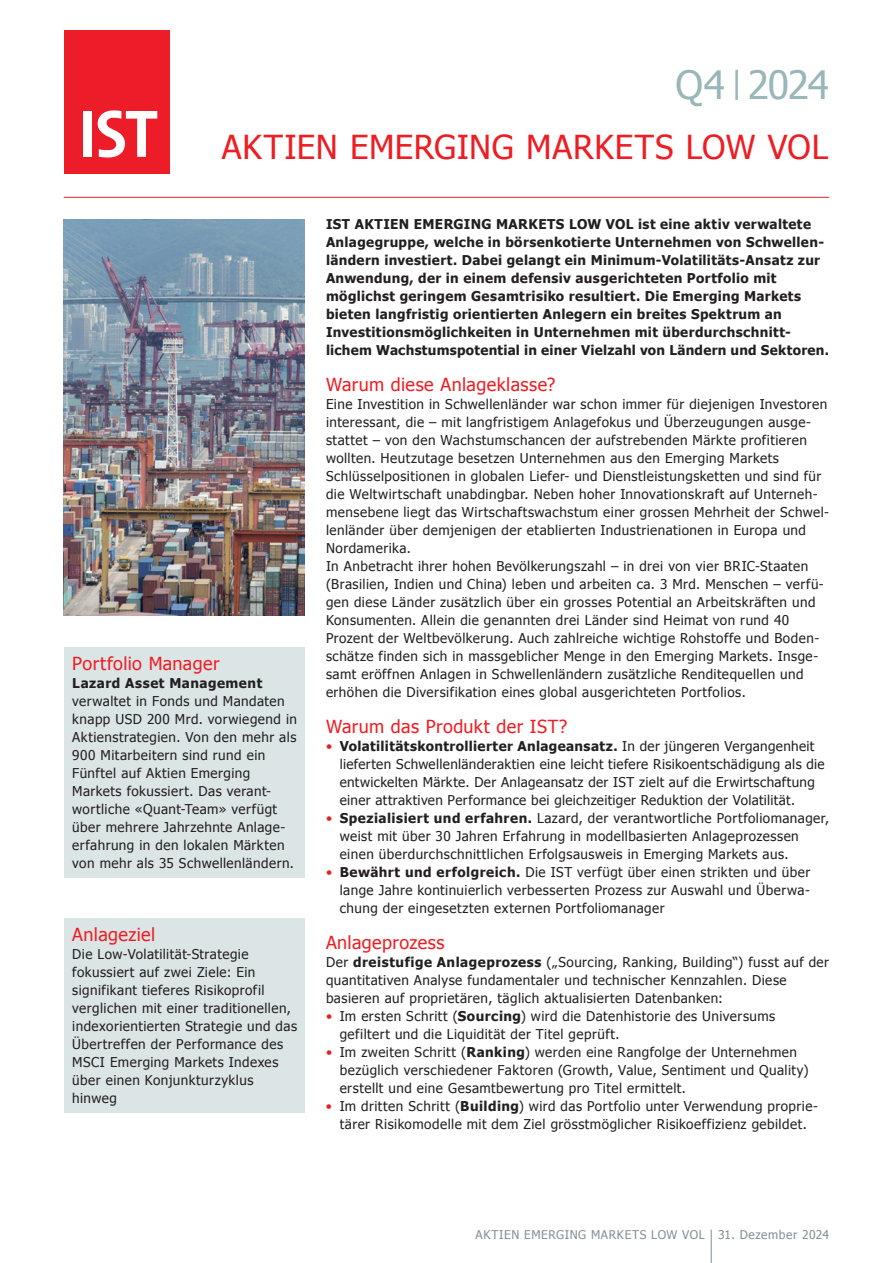
<style>
.page{position:relative;width:893px;height:1263px;background:#fff}
.page>*{position:absolute;margin:0;border:0;box-sizing:border-box;transform-origin:0 0}
.t1{font:39px "Tahoma";letter-spacing:-.03em;color:#99b6b8}
.t2{font:33px "Tahoma";letter-spacing:.02em;color:#ee1d23}
.t3{font:18px "Tahoma";letter-spacing:.02em;color:#ee1d23}
.t4{font:13.5px/18px "Tahoma";letter-spacing:.035em;color:#231f20}
.t5{font:700 13.5px/18px "Tahoma";letter-spacing:.025em;color:#231f20}
.t6{font:12px "Tahoma";letter-spacing:.045em;color:#828f96}
.s1{font-size:31.5px}
.s2{color:#ee1d23}
.s3{font-weight:700}
</style>
<div class="page">
<hr style="left:711px;top:1229px;width:1px;height:34px;background:#828f96">
<div style="left:65px;top:31px;width:105px;height:143px;background:#ed1c29"></div>
<div style="left:83px;top:111px;width:9px;height:46px;background:#fff"></div>
<svg style="left:98px;top:110px;width:59px;height:47px"></svg>
<hr style="left:64px;top:197px;width:765px;height:1px;background:#ee1d23">
<div style="left:64px;top:647px;width:241px;height:231px;background:#dce5e6"></div>
<img style="left:64px;top:219px;width:241px;height:396px">
<div style="left:64px;top:918px;width:241px;height:195px;background:#dce5e6"></div>
<h1 class="t1" style="left:675px;top:59px;width:155px">Q4 <span class="s1">|</span> 2024</h1>
<h2 class="t2" style="left:222px;top:125px;width:608px">AKTIEN EMERGING MARKETS LOW VOL</h2>
<h3 class="t3" style="left:72px;top:651px;width:149px">Portfolio Manager</h3>
<p class="t5" style="left:72px;top:673px;width:191px">Lazard Asset Management</p>
<p class="t4" style="left:72px;top:691px;width:226px">verwaltet in Fonds und Mandaten knapp USD 200 Mrd. vorwiegend in<br>Aktienstrategien. Von den mehr als<br>900 Mitarbeitern sind rund ein<br>Fünftel auf Aktien Emerging<br>Markets fokussiert. Das verant&shy;wortliche «Quant-Team» verfügt über mehrere Jahrzehnte Anlage&shy;erfahrung in den lokalen Märkten von mehr als 35 Schwellenländern.</p>
<h3 class="t3" style="left:72px;top:922px;width:85px">Anlageziel</h3>
<p class="t4" style="left:72px;top:944px;width:226px">Die Low-Volatilität-Strategie fokussiert auf zwei Ziele: Ein signifikant tieferes Risikoprofil verglichen mit einer traditionellen, indexorientierten Strategie und das<br>Übertreffen der Performance des<br>MSCI Emerging Markets Indexes über einen Konjunkturzyklus hinweg</p>
<p class="t5" style="left:326px;top:215px;width:504px">IST AKTIEN EMERGING MARKETS LOW VOL ist eine aktiv verwaltete Anlagegruppe, welche in börsenkotierte Unternehmen von Schwellen&shy;ländern investiert. Dabei gelangt ein Minimum-Volatilitäts-Ansatz zur Anwendung, der in einem defensiv ausgerichteten Portfolio mit möglichst geringem Gesamtrisiko resultiert. Die Emerging Markets bieten langfristig orientierten Anlegern ein breites Spektrum an Investitionsmöglichkeiten in Unternehmen mit überdurchschnitt&shy;lichem Wachstumspotential in einer Vielzahl von Ländern und Sektoren.</p>
<h3 class="t3" style="left:326px;top:373px;width:231px">Warum diese Anlageklasse?</h3>
<p class="t4" style="left:326px;top:395px;width:505px">Eine Investition in Schwellenländer war schon immer für diejenigen Investoren interessant, die – mit langfristigem Anlagefokus und Überzeugungen ausge&shy;stattet – von den Wachstumschancen der aufstrebenden Märkte profitieren wollten. Heutzutage besetzen Unternehmen aus den Emerging Markets Schlüsselpositionen in globalen Liefer- und Dienstleistungsketten und sind für die Weltwirtschaft unabdingbar. Neben hoher Innovationskraft auf Unterneh&shy;mensebene liegt das Wirtschaftswachstum einer grossen Mehrheit der Schwel&shy;lenländer über demjenigen der etablierten Industrienationen in Europa und Nordamerika.<br>In Anbetracht ihrer hohen Bevölkerungszahl – in drei von vier BRIC-Staaten (Brasilien, Indien und China) leben und arbeiten ca. 3 Mrd. Menschen – verfü&shy;gen diese Länder zusätzlich über ein grosses Potential an Arbeitskräften und Konsumenten. Allein die genannten drei Länder sind Heimat von rund 40<br>Prozent der Weltbevölkerung. Auch zahlreiche wichtige Rohstoffe und Boden&shy;schätze finden sich in massgeblicher Menge in den Emerging Markets. Insge&shy;samt eröffnen Anlagen in Schwellenländern zusätzliche Renditequellen und erhöhen die Diversifikation eines global ausgerichteten Portfolios.</p>
<h3 class="t3" style="left:326px;top:715px;width:243px">Warum das Produkt der IST?</h3>
<p class="t4" style="left:340px;top:737px;width:486px;text-indent:-14px"><span class="s2">•</span> <span class="s3">Volatilitätskontrollierter Anlageansatz.</span> In der jüngeren Vergangenheit lieferten Schwellenländeraktien eine leicht tiefere Risikoentschädigung als die entwickelten Märkte. Der Anlageansatz der IST zielt auf die Erwirtschaftung einer attraktiven Performance bei gleichzeitiger Reduktion der Volatilität.</p>
<p class="t4" style="left:340px;top:809px;width:491px;text-indent:-14px"><span class="s2">•</span> <span class="s3">Spezialisiert und erfahren.</span> Lazard, der verantwortliche Portfoliomanager, weist mit über 30 Jahren Erfahrung in modellbasierten Anlageprozessen einen überdurchschnittlichen Erfolgsausweis in Emerging Markets aus.</p>
<p class="t4" style="left:340px;top:863px;width:472px;text-align:justify;text-indent:-14px"><span class="s2">•</span> <span class="s3">Bewährt und erfolgreich.</span> Die IST verfügt über einen strikten und über lange Jahre kontinuierlich verbesserten Prozess zur Auswahl und Überwa&shy;chung der eingesetzten externen Portfoliomanager</p>
<h3 class="t3" style="left:326px;top:931px;width:120px">Anlageprozess</h3>
<p class="t4" style="left:326px;top:953px;width:505px">Der <span class="s3">dreistufige Anlageprozess</span> („Sourcing, Ranking, Building“) fusst auf der quantitativen Analyse fundamentaler und technischer Kennzahlen. Diese basieren auf proprietären, täglich aktualisierten Datenbanken:</p>
<p class="t4" style="left:340px;top:1007px;width:437px;text-indent:-14px"><span class="s2">•</span> Im ersten Schritt (<span class="s3">Sourcing</span>) wird die Datenhistorie des Universums gefiltert und die Liquidität der Titel geprüft.</p>
<p class="t4" style="left:340px;top:1043px;width:470px;text-indent:-14px"><span class="s2">•</span> Im zweiten Schritt (<span class="s3">Ranking</span>) werden eine Rangfolge der Unternehmen bezüglich verschiedener Faktoren (Growth, Value, Sentiment und Quality) erstellt und eine Gesamtbewertung pro Titel ermittelt.</p>
<p class="t4" style="left:326px;top:1097px;width:493px;text-align:center"><span class="s2">•</span> Im dritten Schritt (<span class="s3">Building</span>) wird das Portfolio unter Verwendung proprie&shy;tärer Risikomodelle mit dem Ziel grösstmöglicher Risikoeffizienz gebildet.</p>
<p class="t6" style="left:475px;top:1227px;width:355px">AKTIEN EMERGING MARKETS LOW VOL 31. Dezember 2024</p>
</div>
